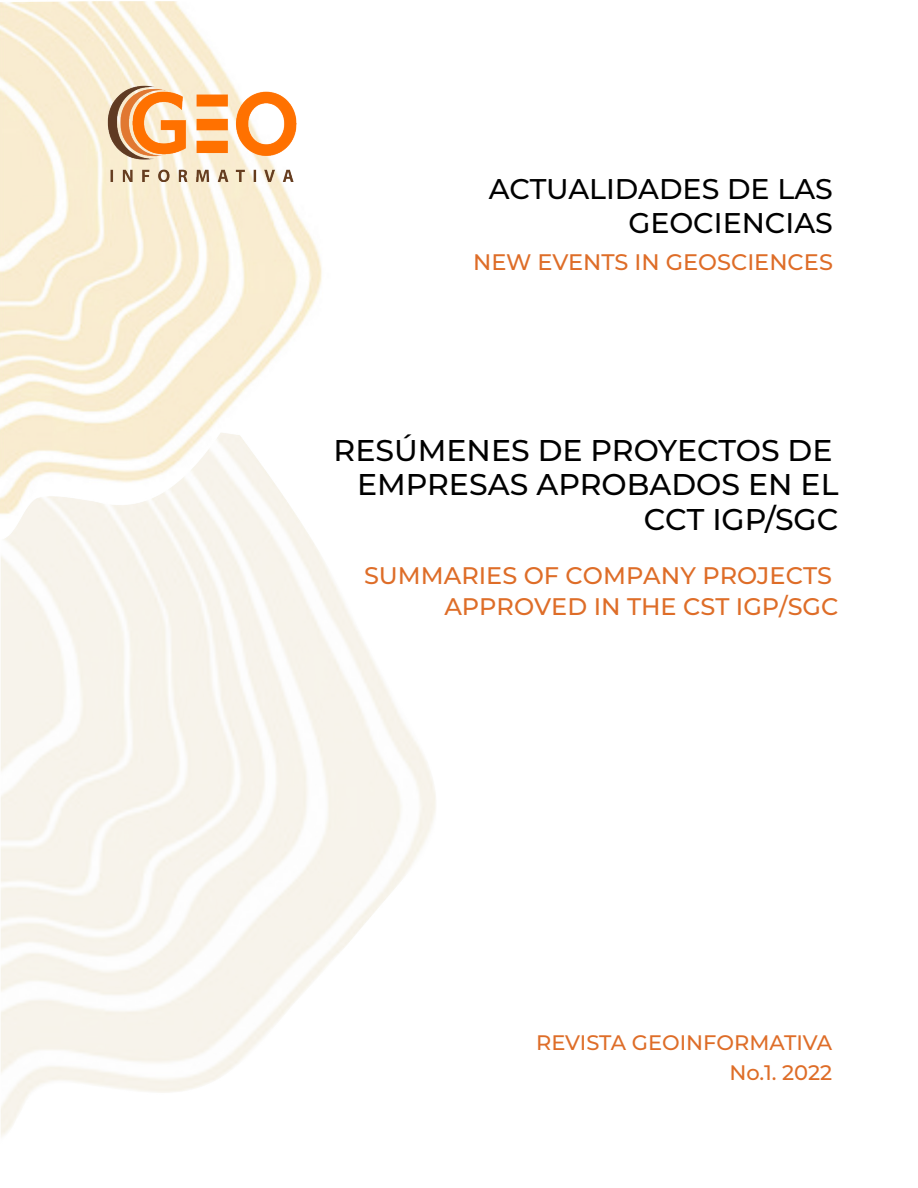
<style>
.page{position:relative;width:918px;height:1188px;background:#fff}
.page>*{position:absolute;margin:0;border:0;box-sizing:border-box;transform-origin:0 0}
.t1{font:500 30px/34.5px "Montserrat";color:#000;text-align:right}
.t2{font:500 28.5px/34.5px "Montserrat";color:#000;text-align:right}
.t3{font:500 24px/31.7px "Montserrat";color:#de6d28;text-align:right}
.t4{font:500 22.5px "Montserrat";color:#de6d28}
.t5{font:500 21px/30px "Montserrat";color:#de6d28;text-align:right}
</style>
<div class="page">
<img style="left:0;top:1px;width:322px;height:432px">
<img style="left:107px;top:85px;width:189px;height:97px">
<p class="t2" style="left:489px;top:170px;width:346px">ACTUALIDADES DE LAS<br>GEOCIENCIAS</p>
<p class="t4" style="left:473px;top:247px;width:361px">NEW EVENTS IN GEOSCIENCES</p>
<p class="t1" style="left:334px;top:431px;width:506px">RESÚMENES DE PROYECTOS DE<br>EMPRESAS APROBADOS EN EL<br>CCT IGP/SGC</p>
<p class="t3" style="left:364px;top:558px;width:476px">SUMMARIES OF COMPANY PROJECTS<br>APPROVED IN THE CST IGP/SGC</p>
<p class="t5" style="left:536px;top:1026px;width:298px">REVISTA GEOINFORMATIVA<br>No.1. 2022</p>
</div>
